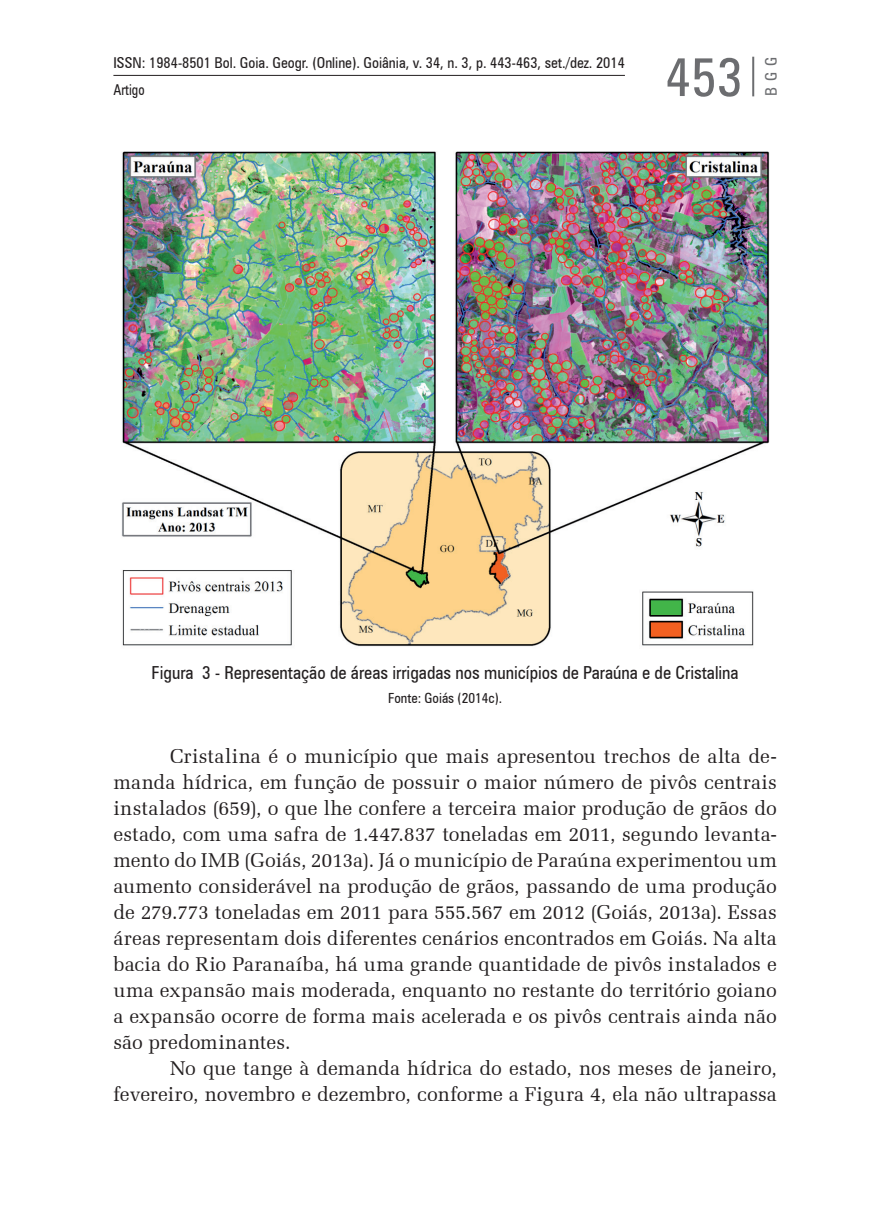
<style>
.page{position:relative;width:879px;height:1219px;background:#fff}
.page>*{position:absolute;margin:0;border:0;box-sizing:border-box;transform-origin:0 0}
.t1{font:condensed 54px "Zurich BT";color:#6c6d70}
.t2{font:20px/26px "Zapf Elliptical 711 BT";letter-spacing:.005em;color:#231f20;text-align:justify}
.t3{font:condensed 18px "Zurich BT";color:#231f20}
.t4{font:condensed 16px "Zurich BT";color:#6c6d70}
.t5{font:condensed 15px/26.8px "Zurich BT";color:#231f20}
.t6{font:condensed 14px "Zurich BT";color:#231f20}
</style>
<div class="page">
<hr style="left:752px;top:57px;width:2px;height:39px;background:#6c6d70">
<hr style="left:113px;top:75px;width:512px;height:1px;background:#231f20">
<img style="left:121px;top:151px;width:649px;height:496px">
<p class="t5" style="left:113px;top:49px;width:513px">ISSN: 1984-8501 Bol. Goia. Geogr. (Online). Goiânia, v. 34, n. 3, p. 443-463, set./dez. 2014<br>Artigo</p>
<h1 class="t1" style="left:665px;top:44px;width:79px">453</h1>
<p class="t4" style="left:761px;top:96px;width:41px;rotate:-90deg">BGG</p>
<p class="t3" style="left:151px;top:662px;width:589px">Figura 3 - Representação de áreas irrigadas nos municípios de Paraúna e de Cristalina</p>
<p class="t6" style="left:388px;top:690px;width:116px">Fonte: Goiás (2014c).</p>
<p class="t2" style="left:113px;top:743px;width:665px;text-indent:57px">Cristalina é o município que mais apresentou trechos de alta de&shy;manda hídrica, em função de possuir o maior número de pivôs centrais instalados (659), o que lhe confere a terceira maior produção de grãos do estado, com uma safra de 1.447.837 toneladas em 2011, segundo levanta&shy;mento do IMB (Goiás, 2013a). Já o município de Paraúna experimentou um aumento considerável na produção de grãos, passando de uma produção de 279.773 toneladas em 2011 para 555.567 em 2012 (Goiás, 2013a). Essas áreas representam dois diferentes cenários encontrados em Goiás. Na alta bacia do Rio Paranaíba, há uma grande quantidade de pivôs instalados e uma expansão mais moderada, enquanto no restante do território goiano a expansão ocorre de forma mais acelerada e os pivôs centrais ainda não são predominantes.</p>
<p class="t2" style="left:113px;top:1055px;width:665px;text-align:right">No que tange à demanda hídrica do estado, nos meses de janeiro, fevereiro, novembro e dezembro, conforme a Figura 4, ela não ultrapassa</p>
</div>
